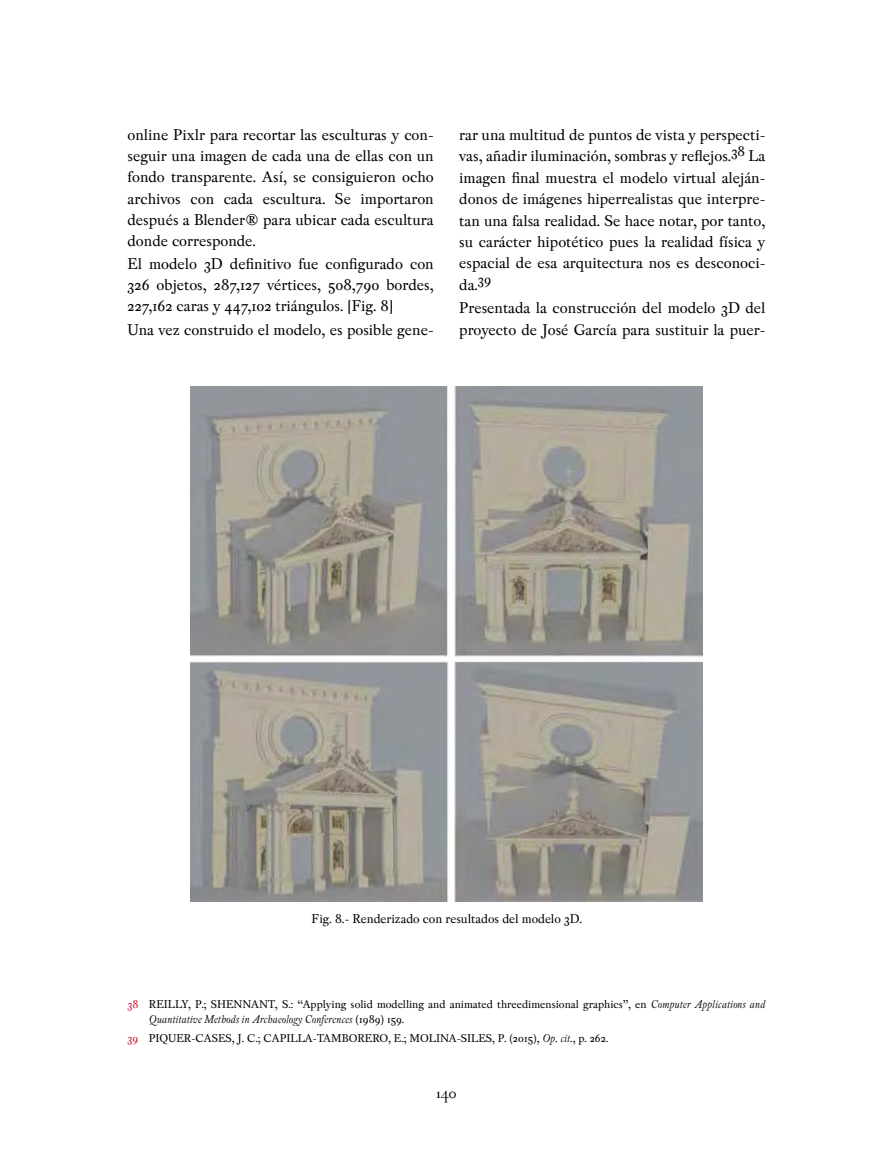
<style>
.page{position:relative;width:893px;height:1170px;background:#fff}
.page>*{position:absolute;margin:0;border:0;box-sizing:border-box;transform-origin:0 0}
.t1{font:18px "Peleguer";color:#000}
.t2{font:16.5px/21.5px "Pradell";color:#000;text-align:justify}
.t3{font:13.5px "Pradell";color:#000}
.t4{font:12px/15px "Pradell";color:#000}
.s1{color:#c41230}
.s2{font-style:italic}
</style>
<div class="page">
<img style="left:190px;top:386px;width:512px;height:515px">
<p class="t2" style="left:128px;top:124px;width:308px">online Pixlr para recortar las esculturas y con&shy;seguir una imagen de cada una de ellas con un fondo transparente. Así, se consiguieron ocho archivos con cada escultura. Se importaron después a Blender® para ubicar cada escultura donde corresponde.</p>
<p class="t2" style="left:128px;top:253px;width:308px">El modelo 3D definitivo fue configurado con 326 objetos, 287,127 vértices, 508,790 bordes, 227,162 caras y 447,102 triángulos. [Fig. 8]</p>
<p class="t2" style="left:128px;top:319px;width:308px">Una vez construido el modelo, es posible gene-</p>
<p class="t2" style="left:459px;top:124px;width:308px">rar una multitud de puntos de vista y perspecti&shy;vas, añadir iluminación, sombras y reflejos.<sup>38</sup> La imagen final muestra el modelo virtual aleján&shy;donos de imágenes hiperrealistas que interpre&shy;tan una falsa realidad. Se hace notar, por tanto, su carácter hipotético pues la realidad física y espacial de esa arquitectura nos es desconoci&shy;da.<sup>39</sup></p>
<p class="t2" style="left:459px;top:297px;width:308px">Presentada la construcción del modelo 3D del proyecto de José García para sustituir la puer-</p>
<p class="t3" style="left:312px;top:911px;width:272px">Fig. 8.- Renderizado con resultados del modelo 3D.</p>
<p class="t4" style="left:149px;top:996px;width:618px;text-indent:-21px"><span class="s1">38</span> REILLY, P.; SHENNANT, S.: “Applying solid modelling and animated threedimensional graphics”, en <span class="s2">Computer Applications and<br>Quantitative Methods in Archaeology Conferences</span> (1989) 159.</p>
<p class="t4" style="left:128px;top:1030px;width:482px"><span class="s1">39</span> PIQUER-CASES, J. C.; CAPILLA-TAMBORERO, E.; MOLINA-SILES, P. (2015), <span class="s2">Op. cit</span>., p. 262.</p>
<p class="t1" style="left:437px;top:1083px;width:21px">140</p>
</div>
